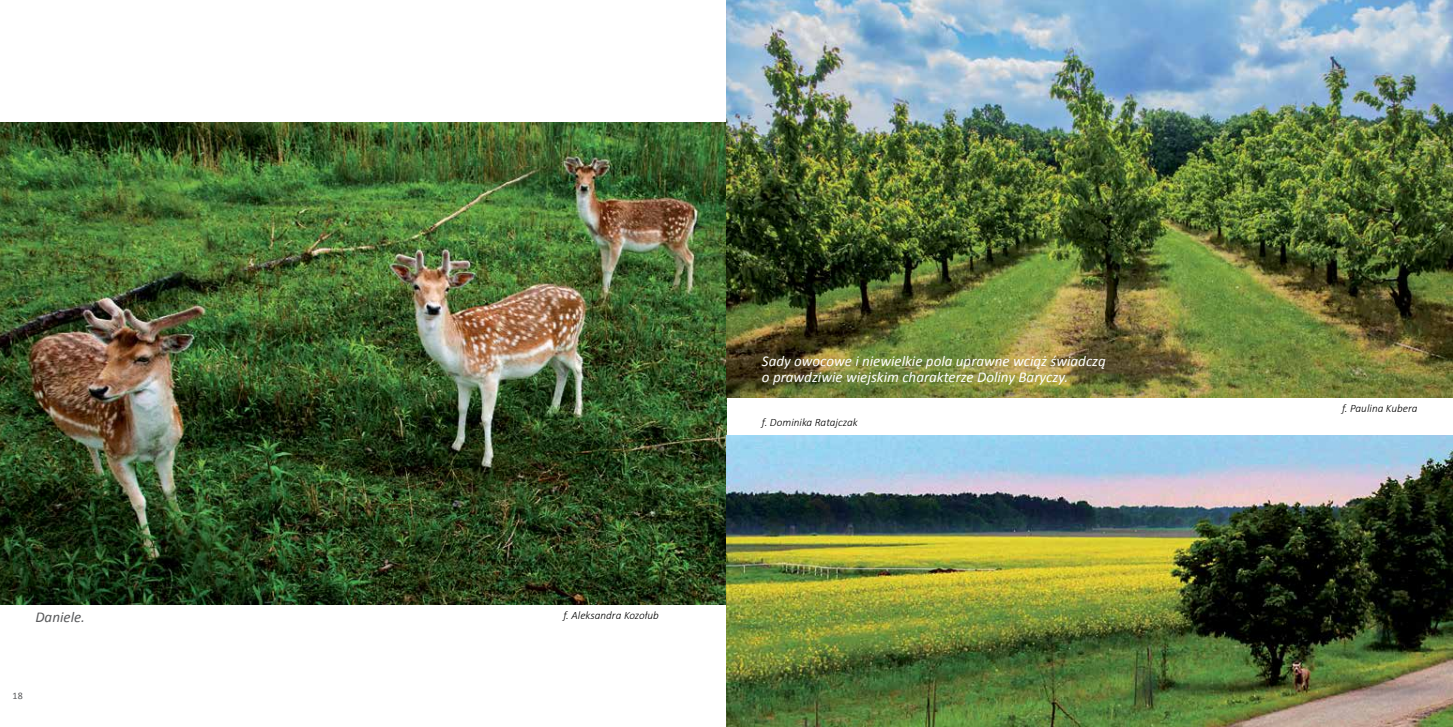
<style>
.page{position:relative;width:1453px;height:727px;background:#fff}
.page>*{position:absolute;margin:0;border:0;box-sizing:border-box;transform-origin:0 0}
.t1{font:italic 15px/16.2px "Calibri";color:#fff}
.t2{font:italic 15px "Calibri";color:#58595b}
.t3{font:italic 300 11.25px "Calibri";color:#000}
.t4{font:10px "Calibri";color:#58595b}
</style>
<div class="page">
<img style="left:0;top:122px;width:726px;height:482px">
<img style="left:726px;top:0;width:727px;height:397px">
<img style="left:726px;top:435px;width:727px;height:291px">
<p class="t2" style="left:35px;top:606px;width:51px">Daniele.</p>
<p class="t3" style="left:563px;top:608px;width:97px">f. Aleksandra Kozołub</p>
<p class="t4" style="left:13px;top:689px;width:12px">18</p>
<p class="t1" style="left:762px;top:352px;width:345px">Sady owocowe i niewielkie pola uprawne wciąż świadczą o prawdziwie wiejskim charakterze Doliny Baryczy.</p>
<p class="t3" style="left:762px;top:415px;width:97px">f. Dominika Ratajczak</p>
<p class="t3" style="left:1342px;top:401px;width:77px">f. Paulina Kubera</p>
</div>
